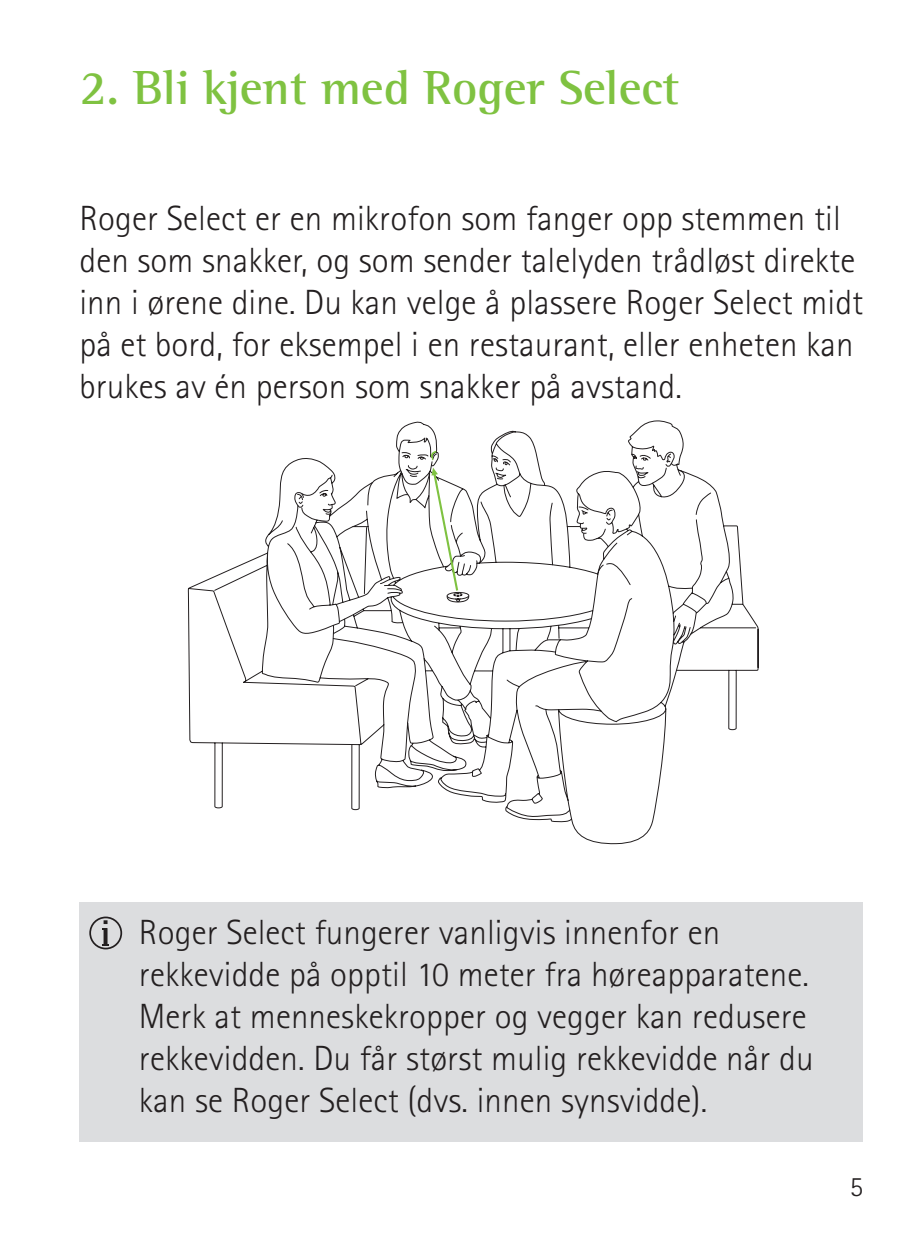
<style>
.page{position:relative;width:913px;height:1241px;background:#fff}
.page>*{position:absolute;margin:0;border:0;box-sizing:border-box;transform-origin:0 0}
.t1{font:700 49px "Rotis Semi Serif Pro";color:#7fc241}
.t2{font:300 35px/42px "Rotis Sans Serif Pro";letter-spacing:.005em;color:#231f20}
.t3{font:300 28px "Rotis Sans Serif Pro";color:#231f20}
</style>
<div class="page">
<svg style="left:188px;top:420px;width:570px;height:424px"></svg>
<svg style="left:294px;top:451px;width:378px;height:151px"></svg>
<div style="left:79px;top:901px;width:784px;height:240px;background:#dcdddf"></div>
<svg style="left:89px;top:916px;width:33px;height:33px"></svg>
<h1 class="t1" style="left:79px;top:57px;width:601px">2. Bli kjent med Roger Select</h1>
<p class="t2" style="left:79px;top:197px;width:785px">Roger Select er en mikrofon som fanger opp stemmen til den som snakker, og som sender talelyden trådløst direkte inn i ørene dine. Du kan velge å plassere Roger Select midt på et bord, for eksempel i en restaurant, eller enheten kan brukes av én person som snakker på avstand.</p>
<p class="t2" style="left:139px;top:911px;width:676px">Roger Select fungerer vanligvis innenfor en rekkevidde på opptil 10 meter fra høreapparatene.<br>Merk at menneskekropper og vegger kan redusere rekkevidden. Du får størst mulig rekkevidde når du kan se Roger Select (dvs. innen synsvidde).</p>
<p class="t3" style="left:850px;top:1170px;width:15px">5</p>
</div>
